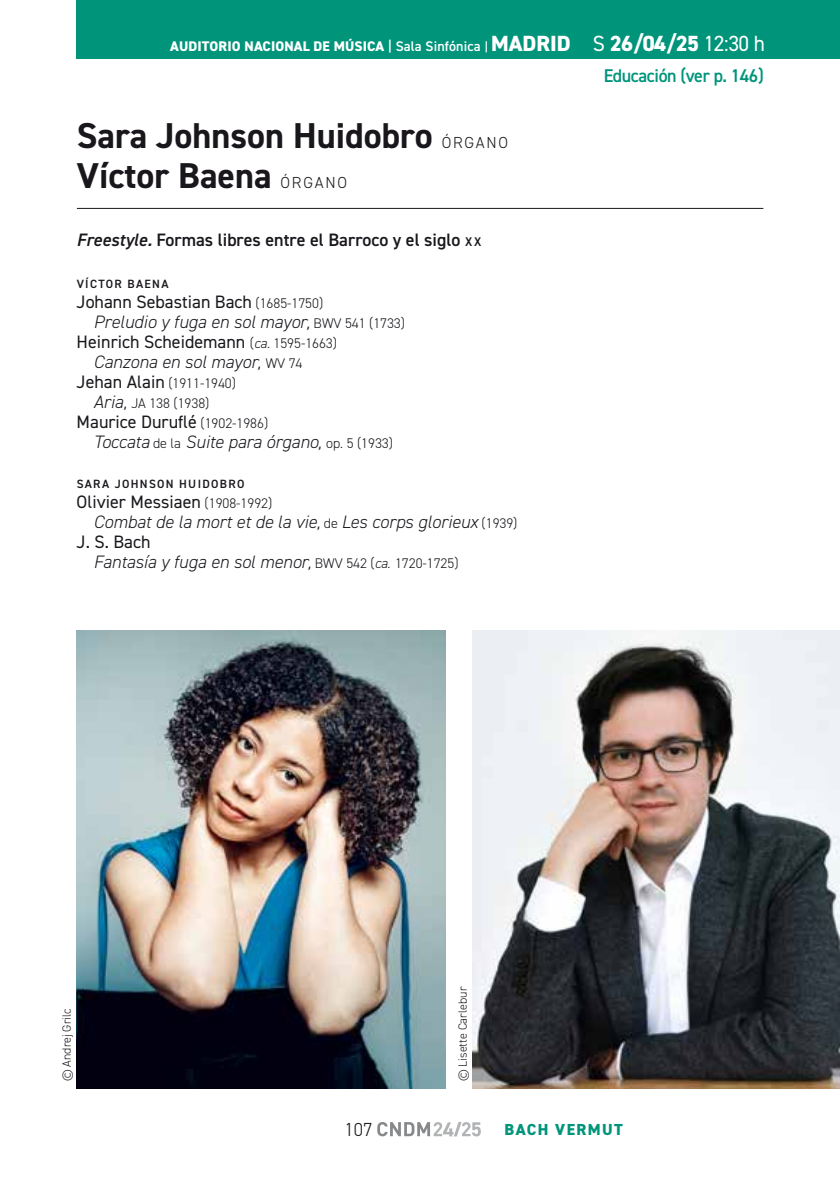
<style>
.page{position:relative;width:840px;height:1191px;background:#fff}
.page>*{position:absolute;margin:0;border:0;box-sizing:border-box;transform-origin:0 0}
.t1{font:700 36px "DIN2014";color:#1a171c}
.t2{font:300 19px "DIN2014";color:#1a171c}
.t3{font:600 18.4px "DIN2014";letter-spacing:-.02em;color:#00957b}
.t4{font:italic 300 18px "DIN2014";color:#1a171c}
.t5{font:18px "DIN2014";color:#1a171c}
.t6{font:600 18px "DIN2014";color:#1a171c}
.t7{font:300 16px "DIN2014";letter-spacing:.11em;color:#1a171c}
.t8{font:800 16px "DIN2014";letter-spacing:.09em;color:#00957b}
.t9{font:300 14px/20px "DIN2014";color:#1a171c}
.t10{font:800 14px "DIN2014";letter-spacing:.01em;color:#fff}
.t11{font:600 12px "DIN2014";letter-spacing:.11em;color:#1a171c}
.t12{font:300 12px "DIN2014";color:#1a171c}
.s1{font-weight:600}
.s2{font-weight:600;font-size:12px}
.s3{font-size:22px}
.s4{font-weight:400;font-size:22px}
.s5{font-style:italic}
.s6{font-size:12.6px}
.s7{font-weight:300;font-size:14px}
.s8{font-style:normal;font-size:14px}
.s9{font-weight:300;font-style:italic;font-size:14px}
.s10{font-weight:400;font-size:18px}
.s11{font-style:italic;font-size:18px}
.s12{font-size:14px}
</style>
<div class="page">
<div style="left:76px;top:0;width:763px;height:59px;background:#00957b"></div>
<svg style="left:377px;top:1122px;width:103px;height:14px"></svg>
<hr style="left:77px;top:208px;width:686px;height:1px;background:#1a171c">
<img style="left:77px;top:630px;width:368px;height:458px">
<img style="left:472px;top:630px;width:367px;height:458px">
<p class="t10" style="left:170px;top:37px;width:596px">AUDITORIO NACIONAL DE MÚSICA <span class="s1">| Sala Sinfónica</span> <span class="s2">|</span> <span class="s3">MADRID</span> <span class="s4">S</span> <span class="s3">26/04/25</span> <span class="s4">12:30 h</span></p>
<p class="t3" style="left:603px;top:64px;width:161px">Educación (ver p. 146)</p>
<h1 class="t1" style="left:77px;top:112px;width:357px">Sara Johnson Huidobro</h1>
<p class="t7" style="left:441px;top:133px;width:68px">ÓRGANO</p>
<h1 class="t1" style="left:77px;top:152px;width:196px">Víctor Baena</h1>
<p class="t7" style="left:280px;top:173px;width:68px">ÓRGANO</p>
<p class="t6" style="left:77px;top:228px;width:406px"><span class="s5">Freestyle.</span> Formas libres entre el Barroco y el siglo <span class="s6">x x</span></p>
<p class="t11" style="left:77px;top:276px;width:93px">VÍCTOR BAENA</p>
<p class="t5" style="left:77px;top:291px;width:248px">Johann Sebastian Bach <span class="s7">(1685-1750)</span></p>
<p class="t4" style="left:94px;top:311px;width:313px">Preludio y fuga en sol mayor, <span class="s8">BWV 541 (1733)</span></p>
<p class="t5" style="left:77px;top:331px;width:262px">Heinrich Scheidemann <span class="s7">(</span><span class="s9">ca.</span> <span class="s7">1595-1663)</span></p>
<p class="t4" style="left:94px;top:351px;width:210px">Canzona en sol mayor, <span class="s8">WV 74</span></p>
<p class="t9" style="left:94px;top:373px;width:144px;text-indent:-17px"><span class="s10">Jehan Alain</span> (1911-1940)<br><span class="s11">Aria,</span> JA 138 (1938)</p>
<p class="t9" style="left:94px;top:413px;width:301px;text-indent:-17px"><span class="s10">Maurice Duruflé</span> (1902-1986)<br><span class="s11">Toccata</span> de la <span class="s11">Suite para órgano,</span> op. 5 (1933)</p>
<p class="t11" style="left:77px;top:476px;width:169px">SARA JOHNSON HUIDOBRO</p>
<p class="t5" style="left:77px;top:491px;width:197px">Olivier Messiaen <span class="s7">(1908-1992)</span></p>
<p class="t4" style="left:94px;top:511px;width:425px">Combat de la mort et de la vie, <span class="s8">de</span> Les corps glorieux <span class="s8">(1939)</span></p>
<p class="t5" style="left:77px;top:531px;width:75px">J. S. Bach</p>
<p class="t4" style="left:94px;top:551px;width:366px">Fantasía y fuga en sol menor, <span class="s8">BWV 542 (</span><span class="s12">ca.</span> <span class="s8">1720-1725)</span></p>
<p class="t12" style="left:59px;top:1081px;width:74px;rotate:-90deg">© Andrej Grilc</p>
<p class="t12" style="left:455px;top:1081px;width:96px;rotate:-90deg">© Lisette Carlebur</p>
<p class="t2" style="left:344px;top:1117px;width:29px">107</p>
<p class="t8" style="left:504px;top:1118px;width:120px">BACH VERMUT</p>
</div>
